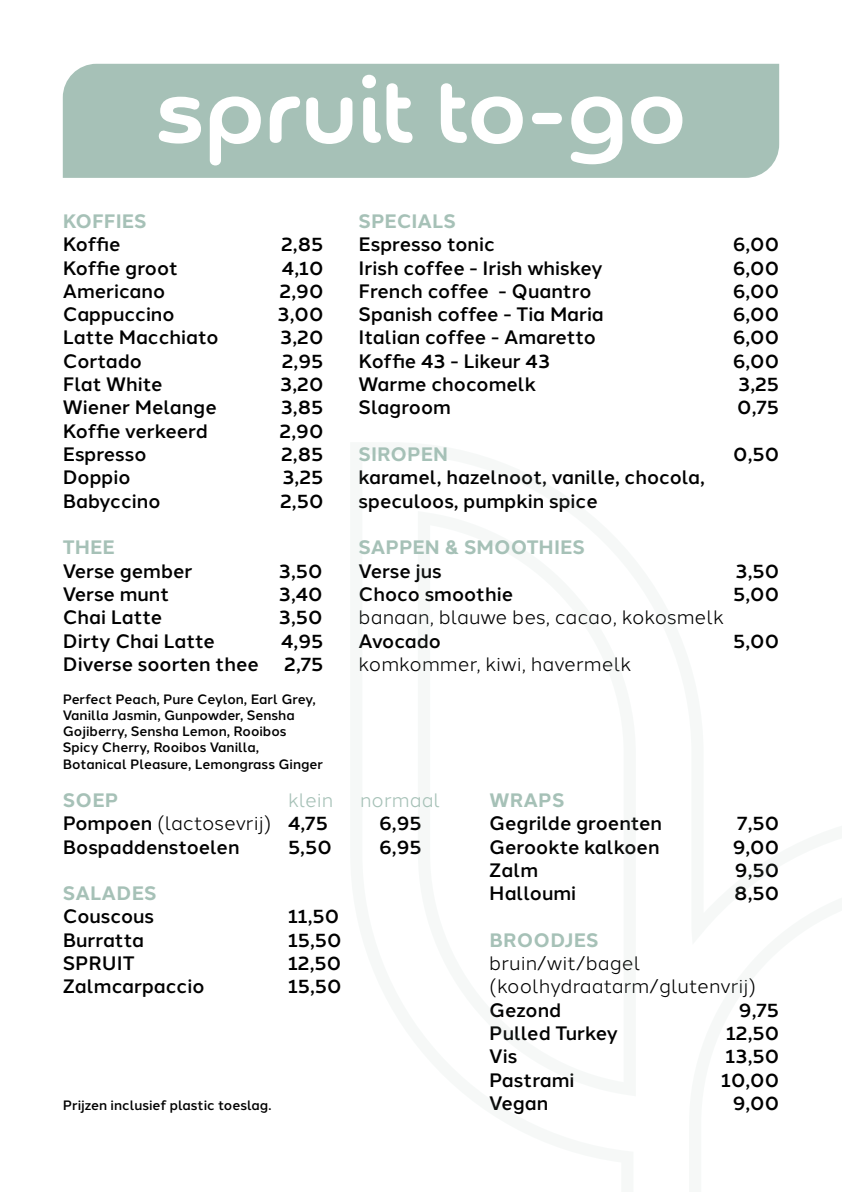
<style>
.page{position:relative;width:842px;height:1192px;background:#fff}
.page>*{position:absolute;margin:0;border:0;box-sizing:border-box;transform-origin:0 0}
.t1{font:500 108px "Chennai";color:#fff}
.t2{font:500 19.45px/23.3px "Halcom";color:#000}
.t3{font:19.45px/23.3px "Halcom";color:#000}
.t4{font:700 19.45px "Halcom";color:#a6c1b7}
.t5{font:19.45px "Halcom";color:#a6c1b7}
.t6{font:500 13.6px/16.3px "Halcom";color:#000}
.s1{font-weight:700;color:#a6c1b7}
.s2{font-weight:400}
</style>
<div class="page">
<div style="left:63px;top:64px;width:716px;height:114px;background:#a6c1b7"></div>
<h1 class="t1" style="left:156px;top:36px;width:531px">spruit to-go</h1>
<p class="t4" style="left:63px;top:205px;width:85px">KOFFIES</p>
<p class="t2" style="left:63px;top:231px;width:59px">Koffie</p>
<p class="t2" style="left:281px;top:231px;width:44px">2,85</p>
<p class="t2" style="left:63px;top:254px;width:117px">Koffie groot</p>
<p class="t2" style="left:282px;top:254px;width:43px">4,10</p>
<p class="t2" style="left:63px;top:278px;width:104px">Americano</p>
<p class="t2" style="left:280px;top:278px;width:45px">2,90</p>
<p class="t2" style="left:63px;top:301px;width:113px">Cappuccino</p>
<p class="t2" style="left:278px;top:301px;width:47px">3,00</p>
<p class="t2" style="left:63px;top:324px;width:157px">Latte Macchiato</p>
<p class="t2" style="left:280px;top:324px;width:45px">3,20</p>
<p class="t2" style="left:63px;top:348px;width:81px">Cortado</p>
<p class="t2" style="left:282px;top:348px;width:43px">2,95</p>
<p class="t2" style="left:63px;top:371px;width:101px">Flat White</p>
<p class="t2" style="left:280px;top:371px;width:45px">3,20</p>
<p class="t2" style="left:63px;top:394px;width:155px">Wiener Melange</p>
<p class="t2" style="left:281px;top:394px;width:44px">3,85</p>
<p class="t2" style="left:63px;top:418px;width:147px">Koffie verkeerd</p>
<p class="t2" style="left:280px;top:418px;width:45px">2,90</p>
<p class="t2" style="left:63px;top:441px;width:85px">Espresso</p>
<p class="t2" style="left:281px;top:441px;width:44px">2,85</p>
<p class="t2" style="left:63px;top:464px;width:69px">Doppio</p>
<p class="t2" style="left:282px;top:464px;width:43px">3,25</p>
<p class="t2" style="left:63px;top:488px;width:99px">Babyccino</p>
<p class="t2" style="left:280px;top:488px;width:45px">2,50</p>
<p class="t4" style="left:63px;top:532px;width:54px">THEE</p>
<p class="t2" style="left:63px;top:557px;width:131px">Verse gember</p>
<p class="t2" style="left:279px;top:557px;width:45px">3,50</p>
<p class="t2" style="left:63px;top:581px;width:108px">Verse munt</p>
<p class="t2" style="left:279px;top:581px;width:45px">3,40</p>
<p class="t2" style="left:63px;top:604px;width:101px">Chai Latte</p>
<p class="t2" style="left:279px;top:604px;width:45px">3,50</p>
<p class="t2" style="left:63px;top:627px;width:154px">Dirty Chai Latte</p>
<p class="t2" style="left:281px;top:627px;width:44px">4,95</p>
<p class="t2" style="left:63px;top:651px;width:198px">Diverse soorten thee</p>
<p class="t2" style="left:284px;top:651px;width:41px">2,75</p>
<p class="t6" style="left:63px;top:689px;width:262px">Perfect Peach, Pure Ceylon, Earl Grey, Vanilla Jasmin, Gunpowder, Sensha Gojiberry, Sensha Lemon, Rooibos Spicy Cherry, Rooibos Vanilla, Botanical Pleasure, Lemongrass Ginger</p>
<p class="t4" style="left:359px;top:205px;width:99px">SPECIALS</p>
<p class="t2" style="left:359px;top:231px;width:138px">Espresso tonic</p>
<p class="t2" style="left:733px;top:231px;width:48px">6,00</p>
<p class="t2" style="left:359px;top:254px;width:245px">Irish coffee - Irish whiskey</p>
<p class="t2" style="left:733px;top:254px;width:48px">6,00</p>
<p class="t2" style="left:359px;top:278px;width:234px">French coffee - Quantro</p>
<p class="t2" style="left:733px;top:278px;width:48px">6,00</p>
<p class="t2" style="left:359px;top:301px;width:247px">Spanish coffee - Tia Maria</p>
<p class="t2" style="left:733px;top:301px;width:48px">6,00</p>
<p class="t2" style="left:359px;top:324px;width:239px">Italian coffee - Amaretto</p>
<p class="t2" style="left:733px;top:324px;width:48px">6,00</p>
<p class="t2" style="left:359px;top:348px;width:193px">Koffie 43 - Likeur 43</p>
<p class="t2" style="left:733px;top:348px;width:48px">6,00</p>
<p class="t2" style="left:359px;top:371px;width:179px">Warme chocomelk</p>
<p class="t2" style="left:738px;top:371px;width:43px">3,25</p>
<p class="t2" style="left:359px;top:394px;width:94px">Slagroom</p>
<p class="t2" style="left:737px;top:394px;width:43px">0,75</p>
<p class="t4" style="left:359px;top:439px;width:91px">SIROPEN</p>
<p class="t2" style="left:733px;top:441px;width:47px">0,50</p>
<p class="t2" style="left:359px;top:464px;width:348px">karamel, hazelnoot, vanille, chocola, speculoos, pumpkin spice</p>
<p class="t4" style="left:359px;top:532px;width:228px">SAPPEN &amp; SMOOTHIES</p>
<p class="t2" style="left:359px;top:557px;width:85px">Verse jus</p>
<p class="t2" style="left:735px;top:557px;width:45px">3,50</p>
<p class="t2" style="left:359px;top:581px;width:156px">Choco smoothie</p>
<p class="t2" style="left:733px;top:581px;width:47px">5,00</p>
<p class="t3" style="left:359px;top:604px;width:367px">banaan, blauwe bes, cacao, kokosmelk</p>
<p class="t2" style="left:359px;top:627px;width:84px">Avocado</p>
<p class="t2" style="left:733px;top:627px;width:47px">5,00</p>
<p class="t3" style="left:359px;top:651px;width:274px">komkommer, kiwi, havermelk</p>
<p class="t2" style="left:63px;top:787px;width:210px"><span class="s1">SOEP<br></span>Pompoen <span class="s2">(lactosevrij)<br></span>Bospaddenstoelen</p>
<p class="t4" style="left:63px;top:878px;width:95px">SALADES</p>
<p class="t2" style="left:63px;top:903px;width:143px">Couscous<br>Burratta<br>SPRUIT<br>Zalmcarpaccio</p>
<p class="t5" style="left:288px;top:785px;width:47px">klein</p>
<p class="t5" style="left:360px;top:785px;width:82px">normaal</p>
<p class="t2" style="left:288px;top:810px;width:41px">4,75</p>
<p class="t2" style="left:379px;top:810px;width:44px">6,95</p>
<p class="t2" style="left:288px;top:833px;width:45px">5,50</p>
<p class="t2" style="left:379px;top:833px;width:44px">6,95</p>
<p class="t2" style="left:288px;top:903px;width:55px">11,50<br>15,50<br>12,50<br>15,50</p>
<p class="t6" style="left:63px;top:1096px;width:210px">Prijzen inclusief plastic toeslag.</p>
<p class="t4" style="left:489px;top:784px;width:77px">WRAPS</p>
<p class="t2" style="left:489px;top:810px;width:174px">Gegrilde groenten<br>Gerookte kalkoen<br>Zalm<br>Halloumi</p>
<p class="t4" style="left:489px;top:924px;width:111px">BROODJES</p>
<p class="t3" style="left:489px;top:950px;width:268px">bruin/wit/bagel (koolhydraatarm/glutenvrij)</p>
<p class="t2" style="left:489px;top:997px;width:130px">Gezond<br>Pulled Turkey<br>Vis<br>Pastrami<br>Vegan</p>
<p class="t2" style="left:733px;top:810px;width:48px;text-align:justify">7,50<br>9,00<br>9,50<br>8,50</p>
<p class="t2" style="left:721px;top:997px;width:59px;text-align:right">9,75<br>12,50<br>13,50<br>10,00<br>9,00</p>
</div>
